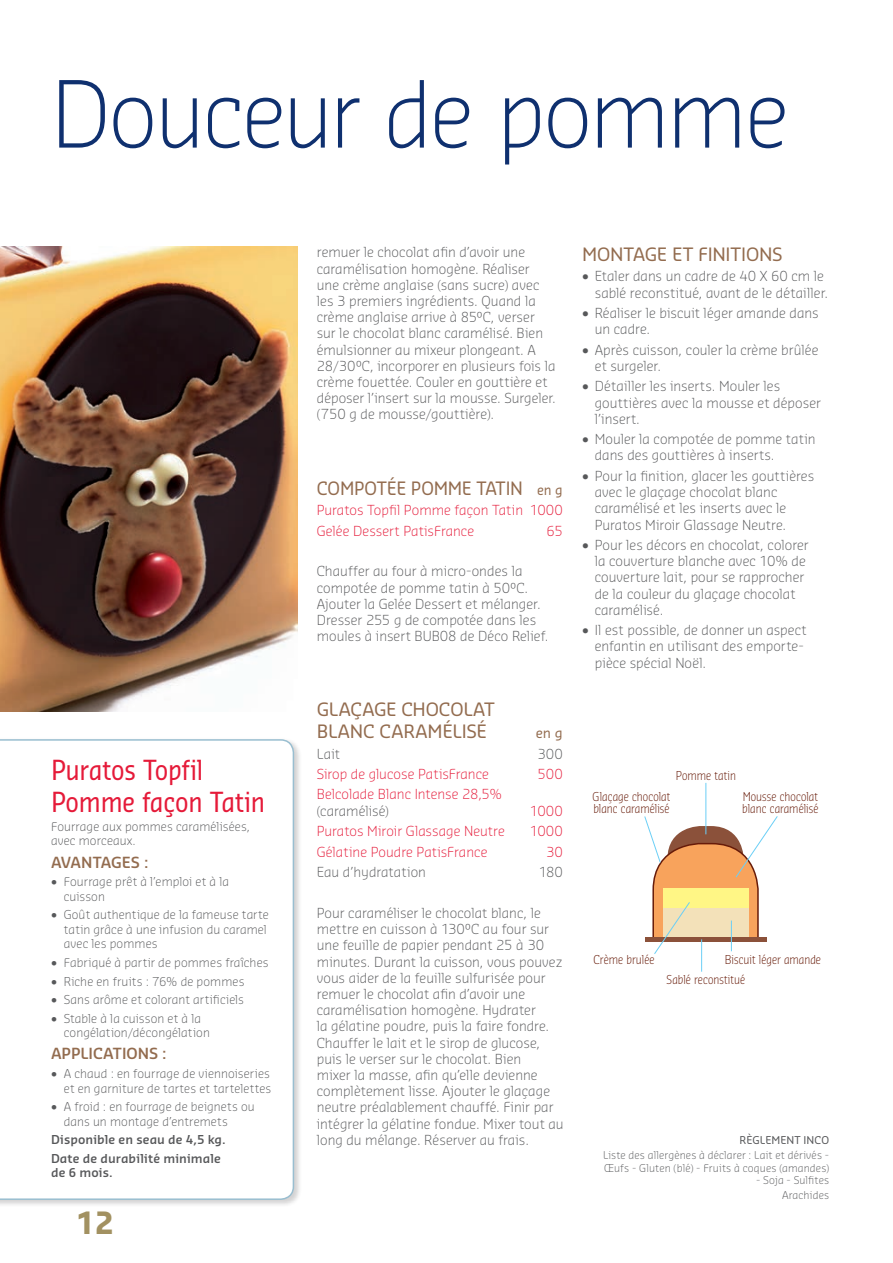
<style>
.page{position:relative;width:893px;height:1263px;background:#fff}
.page>*{position:absolute;margin:0;border:0;box-sizing:border-box;transform-origin:0 0}
.inleiding_sansa{font:300 90px "Sansa Std";letter-spacing:-.025em;color:#0f306f}
.t1{font:700 30px "Sansa Std";color:#a29161}
.inleiding_sansa-2{font:27px/32.4px "Sansa Con Std";letter-spacing:-.005em;color:#e51a39}
.inleiding_sansa-3{font:18px/21.6px "Sansa Std";letter-spacing:-.01em;color:#936c4f}
.inleiding_sansa-4{font:18px "Sansa Std";letter-spacing:-.01em;color:#936c4f;scale:.95 1}
.inleiding_sansa-5{font:600 15px "Sansa Std";color:#936c4f}
.inleiding_sansa-6{font:300 13.5px/16.2px "Sansa Std";letter-spacing:.005em;color:#57585a}
.inleiding_sansa-7{font:300 13.5px/16.2px "Sansa Std";letter-spacing:.005em;color:#e51a39}
.inleiding_sansa-8{font:13.5px "Sansa Std";color:#936c4f}
.inleiding_sansa-9{font:300 12px/14.4px "Sansa Std";letter-spacing:.01em;color:#57585a}
.inleiding_sansa-10{font:300 12px/12px "Sansa Con Std";letter-spacing:.005em;color:#671b09}
.inleiding_sansa-11{font:600 12px/14.4px "Sansa Std";letter-spacing:.01em;color:#57585a}
.inleiding_sansa-12{font:300 10.5px/12.6px "Sansa Std";letter-spacing:.015em;color:#57585a}
.inleiding_sansa-13{font:10.5px "Sansa Std";letter-spacing:.005em;color:#57585a}
.s1{font-size:13.5px}
.s2{color:#57585a}
</style>
<div class="page">
<img style="left:0;top:246px;width:298px;height:466px">
<div style="left:0;top:737px;width:302px;height:470px;background:#231f20;opacity:.2"></div>
<svg style="left:0;top:738px;width:295px;height:463px"></svg>
<hr style="left:705px;top:783px;width:1px;height:51px;background:#6bcff6">
<svg style="left:644px;top:815px;width:134px;height:140px"></svg>
<hr style="left:701px;top:939px;width:1px;height:33px;background:#6bcff6">
<hr style="left:731px;top:920px;width:1px;height:31px;background:#6bcff6">
<p class="inleiding_sansa" style="left:51px;top:55px;width:739px">Douceur de pomme</p>
<p class="inleiding_sansa-2" style="left:51px;top:752px;width:216px">Puratos Topfil<br>Pomme façon Tatin</p>
<p class="inleiding_sansa-9" style="left:51px;top:819px;width:201px">Fourrage aux pommes caramélisées, avec morceaux.</p>
<p class="inleiding_sansa-5" style="left:51px;top:852px;width:99px">AVANTAGES :</p>
<p class="inleiding_sansa-9" style="left:64px;top:874px;width:167px;text-indent:-13px">• Fourrage prêt à l’emploi et à la cuisson</p>
<p class="inleiding_sansa-9" style="left:64px;top:907px;width:207px;text-indent:-13px">• Goût authentique de la fameuse tarte tatin grâce à une infusion du caramel avec les pommes</p>
<p class="inleiding_sansa-9" style="left:51px;top:954px;width:219px">• Fabriqué à partir de pommes fraîches</p>
<p class="inleiding_sansa-9" style="left:51px;top:973px;width:195px">• Riche en fruits : 76% de pommes</p>
<p class="inleiding_sansa-9" style="left:51px;top:992px;width:194px">• Sans arôme et colorant artificiels</p>
<p class="inleiding_sansa-9" style="left:64px;top:1010px;width:148px;text-indent:-13px">• Stable à la cuisson et à la congélation/décongélation</p>
<p class="inleiding_sansa-5" style="left:51px;top:1044px;width:117px">APPLICATIONS :</p>
<p class="inleiding_sansa-9" style="left:51px;top:1066px;width:222px;text-align:right">• A chaud : en fourrage de viennoiseries et en garniture de tartes et tartelettes</p>
<p class="inleiding_sansa-9" style="left:64px;top:1099px;width:192px;text-indent:-13px">• A froid : en fourrage de beignets ou dans un montage d’entremets</p>
<p class="inleiding_sansa-11" style="left:51px;top:1132px;width:176px">Disponible en seau de 4,5 kg.</p>
<p class="inleiding_sansa-11" style="left:51px;top:1150px;width:171px">Date de durabilité minimale de 6 mois.</p>
<h2 class="t1" style="left:77px;top:1203px;width:39px">12</h2>
<p class="inleiding_sansa-6" style="left:317px;top:243px;width:241px">remuer le chocolat afin d’avoir une caramélisation homogène. Réaliser<br>une crème anglaise (sans sucre) avec les 3 premiers ingrédients. Quand la crème anglaise arrive à 85°C, verser sur le chocolat blanc caramélisé. Bien émulsionner au mixeur plongeant. A 28/30°C, incorporer en plusieurs fois la crème fouettée. Couler en gouttière et déposer l’insert sur la mousse. Surgeler. (750 g de mousse/gouttière).</p>
<p class="inleiding_sansa-4" style="left:317px;top:476px;width:260px">COMPOTÉE POMME TATIN <span class="s1">en g</span></p>
<p class="inleiding_sansa-7" style="left:317px;top:501px;width:248px">Puratos Topfil Pomme façon Tatin 1000</p>
<p class="inleiding_sansa-7" style="left:317px;top:522px;width:159px">Gelée Dessert PatisFrance</p>
<p class="inleiding_sansa-7" style="left:547px;top:522px;width:18px">65</p>
<p class="inleiding_sansa-6" style="left:317px;top:563px;width:233px">Chauffer au four à micro-ondes la compotée de pomme tatin à 50°C.<br>Ajouter la Gelée Dessert et mélanger.<br>Dresser 255 g de compotée dans les moules à insert BUB08 de Déco Relief.</p>
<p class="inleiding_sansa-3" style="left:317px;top:698px;width:179px">GLAÇAGE CHOCOLAT<br>BLANC CARAMÉLISÉ</p>
<p class="inleiding_sansa-8" style="left:536px;top:724px;width:29px">en g</p>
<p class="inleiding_sansa-6" style="left:317px;top:745px;width:25px">Lait</p>
<p class="inleiding_sansa-6" style="left:537px;top:745px;width:27px">300</p>
<p class="inleiding_sansa-7" style="left:317px;top:765px;width:174px">Sirop de glucose PatisFrance</p>
<p class="inleiding_sansa-7" style="left:538px;top:765px;width:27px">500</p>
<p class="inleiding_sansa-7" style="left:317px;top:786px;width:187px">Belcolade Blanc Intense 28,5% <span class="s2">(caramélisé)</span></p>
<p class="inleiding_sansa-7" style="left:530px;top:802px;width:34px">1000</p>
<p class="inleiding_sansa-7" style="left:317px;top:822px;width:190px">Puratos Miroir Glassage Neutre</p>
<p class="inleiding_sansa-7" style="left:530px;top:822px;width:34px">1000</p>
<p class="inleiding_sansa-7" style="left:317px;top:843px;width:172px">Gélatine Poudre PatisFrance</p>
<p class="inleiding_sansa-7" style="left:546px;top:843px;width:18px">30</p>
<p class="inleiding_sansa-6" style="left:317px;top:863px;width:111px">Eau d’hydratation</p>
<p class="inleiding_sansa-6" style="left:539px;top:863px;width:26px">180</p>
<p class="inleiding_sansa-6" style="left:317px;top:904px;width:248px">Pour caraméliser le chocolat blanc, le mettre en cuisson à 130°C au four sur une feuille de papier pendant 25 à 30 minutes. Durant la cuisson, vous pouvez vous aider de la feuille sulfurisée pour remuer le chocolat afin d’avoir une caramélisation homogène. Hydrater<br>la gélatine poudre, puis la faire fondre.<br>Chauffer le lait et le sirop de glucose, puis le verser sur le chocolat. Bien<br>mixer la masse, afin qu’elle devienne complètement lisse. Ajouter le glaçage neutre préalablement chauffé. Finir par intégrer la gélatine fondue. Mixer tout au long du mélange. Réserver au frais.</p>
<p class="inleiding_sansa-3" style="left:582px;top:243px;width:202px">MONTAGE ET FINITIONS</p>
<p class="inleiding_sansa-6" style="left:595px;top:268px;width:235px;text-indent:-13px">• Etaler dans un cadre de 40 X 60 cm le sablé reconstitué, avant de le détailler.</p>
<p class="inleiding_sansa-6" style="left:595px;top:304px;width:225px;text-indent:-13px">• Réaliser le biscuit léger amande dans un cadre.</p>
<p class="inleiding_sansa-6" style="left:595px;top:341px;width:225px;text-indent:-13px">• Après cuisson, couler la crème brûlée et surgeler.</p>
<p class="inleiding_sansa-6" style="left:595px;top:378px;width:228px;text-indent:-13px">• Détailler les inserts. Mouler les gouttières avec la mousse et déposer l’insert.</p>
<p class="inleiding_sansa-6" style="left:595px;top:430px;width:222px;text-indent:-13px">• Mouler la compotée de pomme tatin dans des gouttières à inserts.</p>
<p class="inleiding_sansa-6" style="left:595px;top:467px;width:221px;text-indent:-13px">• Pour la finition, glacer les gouttières avec le glaçage chocolat blanc caramélisé et les inserts avec le Puratos Miroir Glassage Neutre.</p>
<p class="inleiding_sansa-6" style="left:595px;top:536px;width:216px;text-indent:-13px">• Pour les décors en chocolat, colorer la couverture blanche avec 10% de couverture lait, pour se rapprocher de la couleur du glaçage chocolat caramélisé.</p>
<p class="inleiding_sansa-6" style="left:595px;top:621px;width:213px;text-indent:-13px">• Il est possible, de donner un aspect enfantin en utilisant des emporte&shy;pièce spécial Noël.</p>
<p class="inleiding_sansa-10" style="left:676px;top:769px;width:62px">Pomme tatin</p>
<p class="inleiding_sansa-10" style="left:593px;top:790px;width:79px">Glaçage chocolat blanc caramélisé</p>
<p class="inleiding_sansa-10" style="left:742px;top:790px;width:78px">Mousse chocolat blanc caramélisé</p>
<p class="inleiding_sansa-10" style="left:593px;top:952px;width:63px">Crème brulée</p>
<p class="inleiding_sansa-10" style="left:725px;top:952px;width:98px">Biscuit léger amande</p>
<p class="inleiding_sansa-10" style="left:667px;top:973px;width:80px">Sablé reconstitué</p>
<p class="inleiding_sansa-13" style="left:739px;top:1133px;width:91px">RÈGLEMENT INCO</p>
<p class="inleiding_sansa-12" style="left:603px;top:1148px;width:228px">Liste des allergènes à déclarer : Lait et dérivés -<br>Œufs - Gluten (blé) - Fruits à coques (amandes)</p>
<p class="inleiding_sansa-12" style="left:756px;top:1173px;width:75px">- Soja - Sulfites</p>
<p class="inleiding_sansa-12" style="left:782px;top:1188px;width:49px">Arachides</p>
</div>
